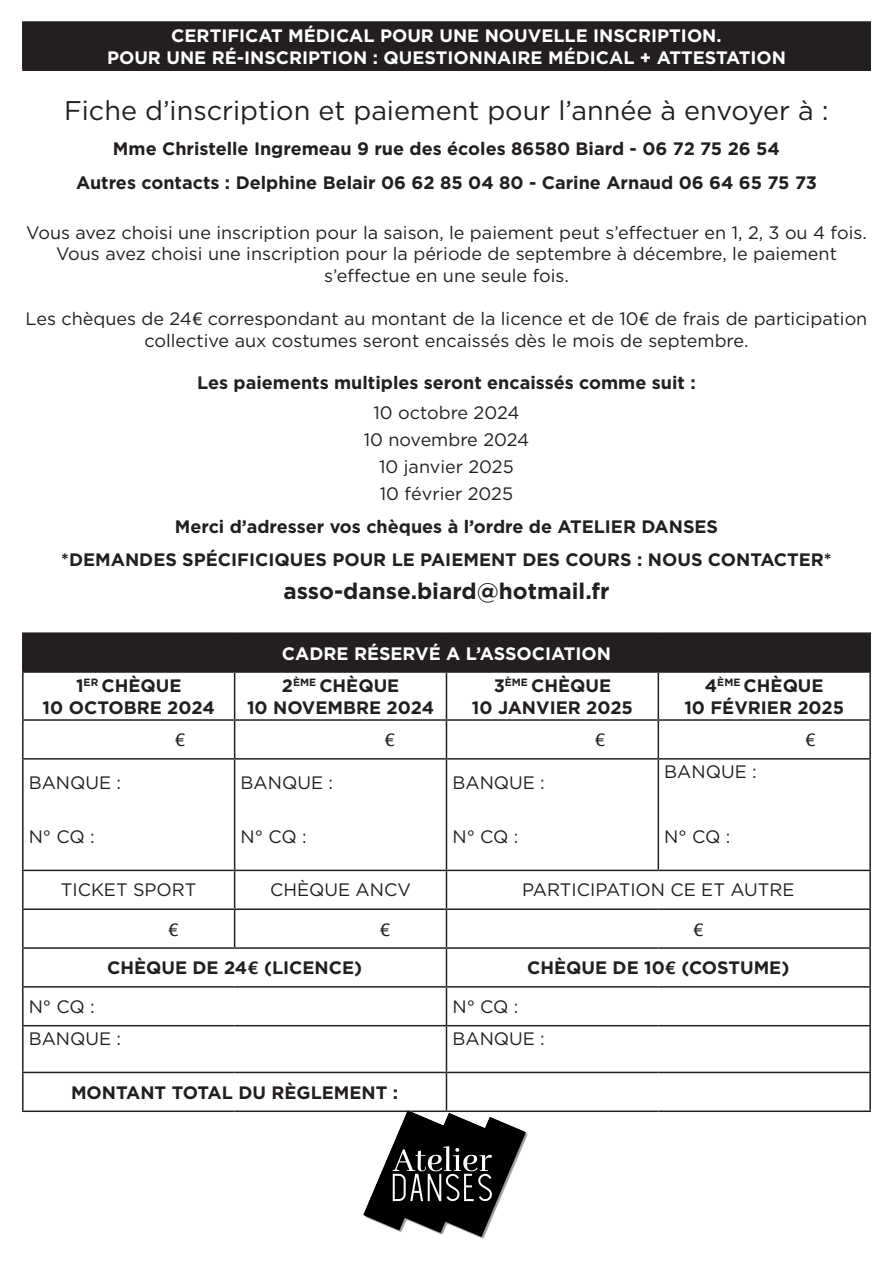
<style>
.page{position:relative;width:893px;height:1263px;background:#fff}
.page>*{position:absolute;margin:0;border:0;box-sizing:border-box;transform-origin:0 0}
.t1{font:27px "Gotham";color:#231f20}
.t2{font:700 22.5px "Gotham";color:#231f20}
.t3{font:18px/21.6px "Gotham";color:#231f20;text-align:center}
.t4{font:700 18px/21.6px "Gotham";color:#231f20;text-align:center}
.t5{font:700 18px/21.6px "Gotham";color:#fff;text-align:center}
.t6{font:18px "Aileron";color:#231f20}
.s1{font-family:"Aileron"}
</style>
<div class="page">
<div style="left:23px;top:22px;width:847px;height:48px;background:#231f20"></div>
<hr style="left:22px;top:21px;width:849px;height:2px;background:#231f20">
<hr style="left:22px;top:23px;width:2px;height:46px;background:#231f20">
<hr style="left:869px;top:23px;width:2px;height:46px;background:#231f20">
<hr style="left:22px;top:69px;width:849px;height:2px;background:#231f20">
<div style="left:23px;top:633px;width:847px;height:39px;background:#231f20"></div>
<svg style="left:24px;top:673px;width:845px;height:437px"></svg>
<hr style="left:22px;top:632px;width:213px;height:2px;background:#231f20">
<hr style="left:22px;top:634px;width:2px;height:37px;background:#231f20">
<hr style="left:235px;top:632px;width:211px;height:2px;background:#231f20">
<hr style="left:446px;top:632px;width:212px;height:2px;background:#231f20">
<hr style="left:658px;top:632px;width:213px;height:2px;background:#231f20">
<hr style="left:869px;top:634px;width:2px;height:37px;background:#231f20">
<hr style="left:22px;top:671px;width:213px;height:2px;background:#231f20">
<hr style="left:22px;top:673px;width:2px;height:46px;background:#231f20">
<hr style="left:235px;top:671px;width:211px;height:2px;background:#231f20">
<hr style="left:234px;top:673px;width:1px;height:46px;background:#231f20">
<hr style="left:446px;top:671px;width:212px;height:2px;background:#231f20">
<hr style="left:446px;top:673px;width:1px;height:46px;background:#231f20">
<hr style="left:658px;top:671px;width:213px;height:2px;background:#231f20">
<hr style="left:658px;top:673px;width:1px;height:46px;background:#231f20">
<hr style="left:869px;top:673px;width:2px;height:46px;background:#231f20">
<hr style="left:22px;top:719px;width:213px;height:2px;background:#231f20">
<hr style="left:22px;top:721px;width:2px;height:37px;background:#231f20">
<hr style="left:235px;top:719px;width:211px;height:2px;background:#231f20">
<hr style="left:234px;top:721px;width:1px;height:37px;background:#231f20">
<hr style="left:446px;top:719px;width:212px;height:2px;background:#231f20">
<hr style="left:446px;top:721px;width:1px;height:37px;background:#231f20">
<hr style="left:658px;top:719px;width:213px;height:2px;background:#231f20">
<hr style="left:658px;top:721px;width:1px;height:37px;background:#231f20">
<hr style="left:869px;top:721px;width:2px;height:37px;background:#231f20">
<hr style="left:22px;top:758px;width:213px;height:1px;background:#231f20">
<hr style="left:22px;top:759px;width:2px;height:111px;background:#231f20">
<hr style="left:235px;top:758px;width:211px;height:1px;background:#231f20">
<hr style="left:234px;top:759px;width:1px;height:111px;background:#231f20">
<hr style="left:446px;top:758px;width:212px;height:1px;background:#231f20">
<hr style="left:446px;top:759px;width:1px;height:111px;background:#231f20">
<hr style="left:658px;top:758px;width:213px;height:1px;background:#231f20">
<hr style="left:658px;top:759px;width:1px;height:111px;background:#231f20">
<hr style="left:869px;top:759px;width:2px;height:111px;background:#231f20">
<hr style="left:22px;top:870px;width:213px;height:1px;background:#231f20">
<hr style="left:22px;top:871px;width:2px;height:37px;background:#231f20">
<hr style="left:235px;top:870px;width:211px;height:1px;background:#231f20">
<hr style="left:234px;top:871px;width:1px;height:37px;background:#231f20">
<hr style="left:446px;top:870px;width:212px;height:1px;background:#231f20">
<hr style="left:446px;top:871px;width:1px;height:37px;background:#231f20">
<hr style="left:658px;top:870px;width:213px;height:1px;background:#231f20">
<hr style="left:869px;top:871px;width:2px;height:37px;background:#231f20">
<hr style="left:22px;top:908px;width:213px;height:2px;background:#231f20">
<hr style="left:22px;top:910px;width:2px;height:37px;background:#231f20">
<hr style="left:235px;top:908px;width:211px;height:2px;background:#231f20">
<hr style="left:234px;top:910px;width:1px;height:37px;background:#231f20">
<hr style="left:446px;top:908px;width:212px;height:2px;background:#231f20">
<hr style="left:446px;top:910px;width:1px;height:37px;background:#231f20">
<hr style="left:658px;top:908px;width:213px;height:2px;background:#231f20">
<hr style="left:869px;top:910px;width:2px;height:37px;background:#231f20">
<hr style="left:22px;top:947px;width:213px;height:2px;background:#231f20">
<hr style="left:22px;top:949px;width:2px;height:37px;background:#231f20">
<hr style="left:235px;top:947px;width:211px;height:2px;background:#231f20">
<hr style="left:446px;top:947px;width:212px;height:2px;background:#231f20">
<hr style="left:446px;top:949px;width:1px;height:37px;background:#231f20">
<hr style="left:658px;top:947px;width:213px;height:2px;background:#231f20">
<hr style="left:869px;top:949px;width:2px;height:37px;background:#231f20">
<hr style="left:22px;top:986px;width:213px;height:1px;background:#231f20">
<hr style="left:22px;top:987px;width:2px;height:38px;background:#231f20">
<hr style="left:235px;top:986px;width:211px;height:1px;background:#231f20">
<hr style="left:446px;top:986px;width:212px;height:1px;background:#231f20">
<hr style="left:446px;top:987px;width:1px;height:38px;background:#231f20">
<hr style="left:658px;top:986px;width:213px;height:1px;background:#231f20">
<hr style="left:869px;top:987px;width:2px;height:38px;background:#231f20">
<hr style="left:22px;top:1025px;width:213px;height:1px;background:#231f20">
<hr style="left:22px;top:1026px;width:2px;height:46px;background:#231f20">
<hr style="left:235px;top:1025px;width:211px;height:1px;background:#231f20">
<hr style="left:446px;top:1025px;width:212px;height:1px;background:#231f20">
<hr style="left:446px;top:1026px;width:1px;height:46px;background:#231f20">
<hr style="left:658px;top:1025px;width:213px;height:1px;background:#231f20">
<hr style="left:869px;top:1026px;width:2px;height:46px;background:#231f20">
<hr style="left:22px;top:1072px;width:213px;height:1px;background:#231f20">
<hr style="left:22px;top:1073px;width:2px;height:37px;background:#231f20">
<hr style="left:235px;top:1072px;width:211px;height:1px;background:#231f20">
<hr style="left:446px;top:1072px;width:212px;height:1px;background:#231f20">
<hr style="left:446px;top:1073px;width:1px;height:37px;background:#231f20">
<hr style="left:658px;top:1072px;width:213px;height:1px;background:#231f20">
<hr style="left:869px;top:1073px;width:2px;height:37px;background:#231f20">
<hr style="left:22px;top:1110px;width:213px;height:2px;background:#231f20">
<hr style="left:235px;top:1110px;width:211px;height:2px;background:#231f20">
<hr style="left:446px;top:1110px;width:212px;height:2px;background:#231f20">
<hr style="left:658px;top:1110px;width:213px;height:2px;background:#231f20">
<img style="left:363px;top:1110px;width:167px;height:129px">
<p class="t5" style="left:107px;top:25px;width:680px">CERTIFICAT MÉDICAL POUR UNE NOUVELLE INSCRIPTION.<br>POUR UNE RÉ-INSCRIPTION : QUESTIONNAIRE MÉDICAL + ATTESTATION</p>
<h1 class="t1" style="left:64px;top:96px;width:766px">Fiche d’inscription et paiement pour l’année à envoyer à :</h1>
<p class="t4" style="left:76px;top:131px;width:742px;line-height:34.5px">Mme Christelle Ingremeau 9 rue des écoles 86580 Biard - 06 72 75 26 54<br>Autres contacts : Delphine Belair 06 62 85 04 80 - Carine Arnaud 06 64 65 75 73</p>
<p class="t3" style="left:26px;top:221px;width:842px">Vous avez choisi une inscription pour la saison, le paiement peut s’effectuer en 1, 2, 3 ou 4 fois.<br>Vous avez choisi une inscription pour la période de septembre à décembre, le paiement s’effectue en une seule fois.</p>
<p class="t3" style="left:26px;top:308px;width:843px">Les chèques de 24<span class="s1">€</span> correspondant au montant de la licence et de 10<span class="s1">€</span> de frais de participation collective aux costumes seront encaissés dès le mois de septembre.</p>
<p class="t4" style="left:197px;top:372px;width:500px">Les paiements multiples seront encaissés comme suit :</p>
<p class="t3" style="left:364px;top:399px;width:167px;line-height:27px">10 octobre 2024<br>10 novembre 2024<br>10 janvier 2025<br>10 février 2025</p>
<p class="t4" style="left:61px;top:510px;width:772px;line-height:33px">Merci d’adresser vos chèques à l’ordre de ATELIER DANSES<br>*DEMANDES SPÉCIFICIQUES POUR LE PAIEMENT DES COURS : NOUS CONTACTER*</p>
<p class="t2" style="left:283px;top:578px;width:328px">asso-danse.biard@hotmail.fr</p>
<p class="t5" style="left:282px;top:642px;width:331px">CADRE RÉSERVÉ A L’ASSOCIATION</p>
<p class="t4" style="left:43px;top:675px;width:174px">1<sup>ER</sup> CHÈQUE<br>10 OCTOBRE 2024</p>
<p class="t4" style="left:247px;top:675px;width:189px">2<sup>ÈME</sup> CHÈQUE<br>10 NOVEMBRE 2024</p>
<p class="t4" style="left:472px;top:675px;width:163px">3<sup>ÈME</sup> CHÈQUE<br>10 JANVIER 2025</p>
<p class="t4" style="left:684px;top:675px;width:161px">4<sup>ÈME</sup> CHÈQUE<br>10 FÉVRIER 2025</p>
<p class="t6" style="left:175px;top:730px;width:12px">€</p>
<p class="t6" style="left:384px;top:730px;width:12px">€</p>
<p class="t6" style="left:595px;top:730px;width:12px">€</p>
<p class="t6" style="left:805px;top:730px;width:12px">€</p>
<p class="t3" style="left:29px;top:771px;width:94px">BANQUE :</p>
<p class="t3" style="left:664px;top:760px;width:94px">BANQUE :</p>
<p class="t3" style="left:241px;top:771px;width:94px">BANQUE :</p>
<p class="t3" style="left:452px;top:771px;width:94px">BANQUE :</p>
<p class="t3" style="left:29px;top:825px;width:68px">N° CQ :</p>
<p class="t3" style="left:241px;top:825px;width:68px">N° CQ :</p>
<p class="t3" style="left:452px;top:825px;width:68px">N° CQ :</p>
<p class="t3" style="left:664px;top:825px;width:68px">N° CQ :</p>
<p class="t3" style="left:61px;top:879px;width:137px">TICKET SPORT</p>
<p class="t3" style="left:270px;top:879px;width:142px">CHÈQUE ANCV</p>
<p class="t3" style="left:522px;top:879px;width:274px">PARTICIPATION CE ET AUTRE</p>
<p class="t6" style="left:168px;top:919px;width:12px">€</p>
<p class="t6" style="left:380px;top:919px;width:12px">€</p>
<p class="t6" style="left:693px;top:919px;width:12px">€</p>
<p class="t4" style="left:107px;top:957px;width:257px">CHÈQUE DE 24<span class="s1">€</span> (LICENCE)</p>
<p class="t4" style="left:527px;top:957px;width:264px">CHÈQUE DE 10<span class="s1">€</span> (COSTUME)</p>
<p class="t3" style="left:29px;top:995px;width:68px">N° CQ :</p>
<p class="t3" style="left:452px;top:995px;width:68px">N° CQ :</p>
<p class="t3" style="left:29px;top:1027px;width:94px">BANQUE :</p>
<p class="t3" style="left:452px;top:1027px;width:94px">BANQUE :</p>
<p class="t4" style="left:71px;top:1081px;width:329px">MONTANT TOTAL DU RÈGLEMENT :</p>
</div>
